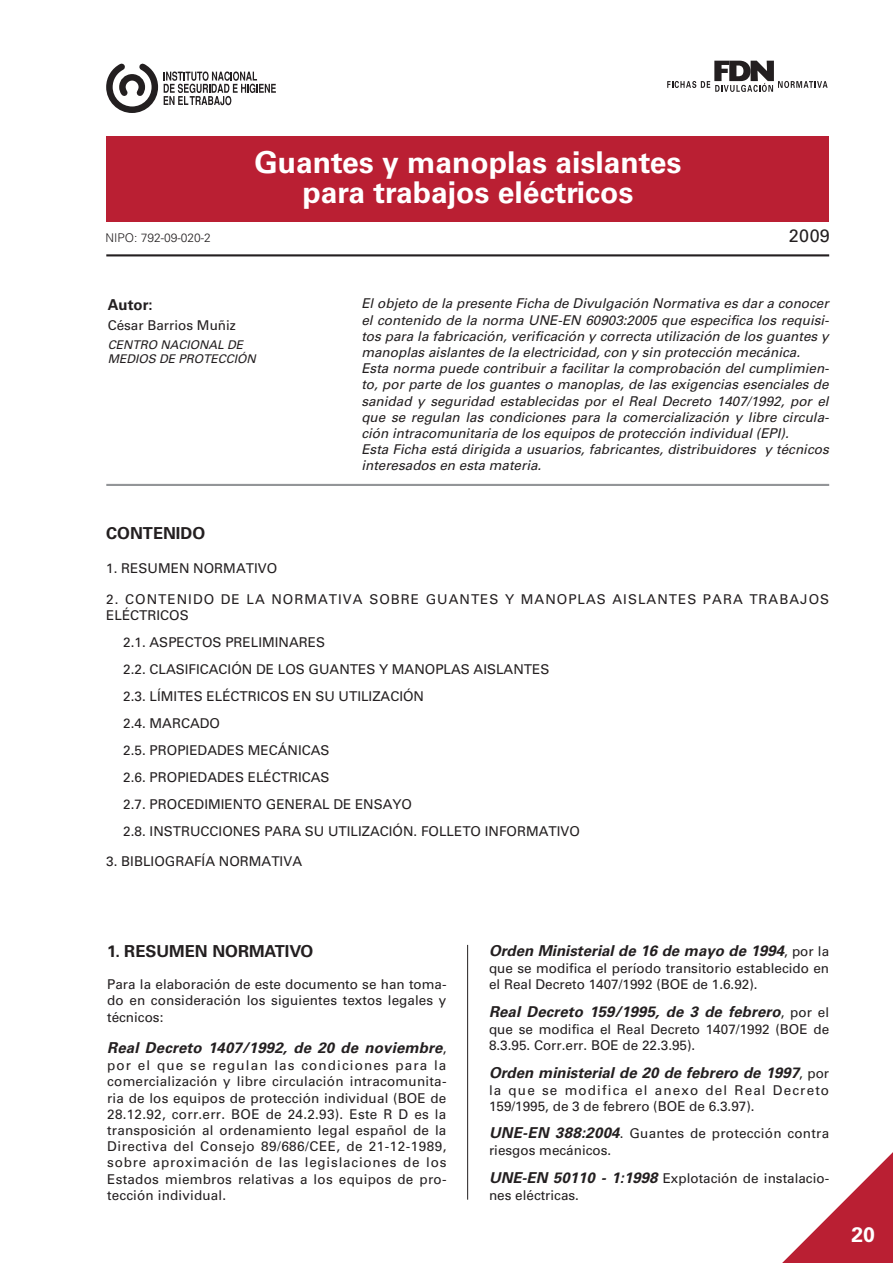
<style>
.page{position:relative;width:893px;height:1263px;background:#fff}
.page>*{position:absolute;margin:0;border:0;box-sizing:border-box;transform-origin:0 0}
.t1{font:700 30px/30px "Univers";color:#fff;text-align:center}
.t2{font:700 21px "Univers";color:#fff}
.t3{font:18px "Univers";color:#231f20}
.t4{font:700 16.5px "Univers";color:#231f20}
.t5{font:italic 700 15px "Univers";color:#231f20}
.t6{font:700 15px "Univers";color:#231f20}
.t7{font:13.5px/16.2px "Univers";color:#231f20}
.t8{font:italic 13.5px/16.2px "Univers";color:#231f20}
.t9{font:13.5px/16.2px "Univers";letter-spacing:.075em;color:#231f20}
.t10{font:13.5px/16.2px "Univers";letter-spacing:.085em;color:#231f20}
.t11{font:13.5px/17px "Univers";letter-spacing:.02em;color:#231f20}
.t12{font:italic 12px/14.4px "Univers";color:#231f20}
.t13{font:300 12px "Univers";color:#231f20}
.s1{font-weight:400;font-style:normal;font-size:13.5px}
.s2{font-weight:700;font-style:italic;font-size:15px}
</style>
<div class="page">
<div style="left:106px;top:136px;width:723px;height:85px;background:#ba1f33"></div>
<hr style="left:467px;top:945px;width:1px;height:255px;background:#231f20">
<hr style="left:106px;top:254px;width:723px;height:2px;background:#231f20">
<hr style="left:106px;top:484px;width:723px;height:2px;background:#939598">
<svg style="left:782px;top:1152px;width:111px;height:111px"></svg>
<svg style="left:667px;top:61px;width:161px;height:31px"></svg>
<svg style="left:106px;top:63px;width:170px;height:50px"></svg>
<h1 class="t1" style="left:254px;top:150px;width:429px">Guantes y manoplas aislantes para trabajos eléctricos</h1>
<p class="t13" style="left:105px;top:233px;width:107px">NIPO: 792-09-020-2</p>
<h3 class="t3" style="left:789px;top:229px;width:42px">2009</h3>
<p class="t6" style="left:108px;top:299px;width:46px">Autor:</p>
<p class="t7" style="left:108px;top:319px;width:130px">César Barrios Muñiz</p>
<p class="t12" style="left:108px;top:339px;width:150px">CENTRO NACIONAL DE<br>MEDIOS DE PROTECCIÓN</p>
<p class="t8" style="left:361px;top:297px;width:469px">El objeto de la presente Ficha de Divulgación Normativa es dar a conocer el contenido de la norma UNE-EN 60903:2005 que especifica los requisi&shy;tos para la fabricación, verificación y correcta utilización de los guantes y manoplas aislantes de la electricidad, con y sin protección mecánica.<br>Esta norma puede contribuir a facilitar la comprobación del cumplimien&shy;to, por parte de los guantes o manoplas, de las exigencias esenciales de sanidad y seguridad establecidas por el Real Decreto 1407/1992, por el que se regulan las condiciones para la comercialización y libre circula&shy;ción intracomunitaria de los equipos de protección individual (EPI).<br>Esta Ficha está dirigida a usuarios, fabricantes, distribuidores y técnicos interesados en esta materia.</p>
<p class="t4" style="left:106px;top:527px;width:101px">CONTENIDO</p>
<p class="t7" style="left:106px;top:561px;width:173px">1. RESUMEN NORMATIVO</p>
<p class="t9" style="left:106px;top:592px;width:724px">2. CONTENIDO DE LA NORMATIVA SOBRE GUANTES Y MANOPLAS AISLANTES PARA TRABAJOS<br>ELÉCTRICOS</p>
<p class="t7" style="left:123px;top:630px;width:458px;line-height:27px">2.1. ASPECTOS PRELIMINARES<br>2.2. CLASIFICACIÓN DE LOS GUANTES Y MANOPLAS AISLANTES<br>2.3. LÍMITES ELÉCTRICOS EN SU UTILIZACIÓN<br>2.4. MARCADO<br>2.5. PROPIEDADES MECÁNICAS<br>2.6. PROPIEDADES ELÉCTRICAS<br>2.7. PROCEDIMIENTO GENERAL DE ENSAYO<br>2.8. INSTRUCCIONES PARA SU UTILIZACIÓN. FOLLETO INFORMATIVO</p>
<p class="t7" style="left:106px;top:855px;width:197px">3. BIBLIOGRAFÍA NORMATIVA</p>
<p class="t4" style="left:107px;top:945px;width:207px">1. RESUMEN NORMATIVO</p>
<p class="t7" style="left:107px;top:977px;width:341px;text-align:justify">Para la elaboración de este documento se han toma&shy;do en consideración los siguientes textos legales y técnicos:</p>
<p class="t5" style="left:107px;top:1042px;width:341px">Real Decreto 1407/1992, de 20 de noviembre<span class="s1">,</span></p>
<p class="t7" style="left:107px;top:1058px;width:341px;text-align:justify">por el que se regulan las condiciones para la comercialización y libre circulación intracomunita&shy;ria de los equipos de protección individual (BOE de 28.12.92, corr.err. BOE de 24.2.93). Este R D es la transposición al ordenamiento legal español de la Directiva del Consejo 89/686/CEE, de 21-12-1989, sobre aproximación de las legislaciones de los Estados miembros relativas a los equipos de pro&shy;tección individual.</p>
<p class="t5" style="left:489px;top:945px;width:342px">Orden Ministerial de 16 de mayo de 1994<span class="s1">, por la</span></p>
<p class="t7" style="left:489px;top:961px;width:342px">que se modifica el período transitorio establecido en el Real Decreto 1407/1992 (BOE de 1.6.92).</p>
<p class="t5" style="left:489px;top:1006px;width:342px">Real Decreto 159/1995, de 3 de febrero<span class="s1">, por el</span></p>
<p class="t7" style="left:489px;top:1022px;width:342px">que se modifica el Real Decreto 1407/1992 (BOE de<br>8.3.95. Corr.err. BOE de 22.3.95).</p>
<p class="t5" style="left:489px;top:1067px;width:342px">Orden ministerial de 20 de febrero de 1997<span class="s1">, por</span></p>
<p class="t10" style="left:489px;top:1083px;width:342px">la que se modifica el anexo del Real Decreto<br>159/1995, de 3 de febrero (BOE de 6.3.97).</p>
<p class="t11" style="left:489px;top:1126px;width:342px"><span class="s2">UNE-EN 388:2004</span>. Guantes de protección contra riesgos mecánicos.</p>
<p class="t7" style="left:489px;top:1171px;width:342px;line-height:17px"><span class="s2">UNE-EN 50110 - 1:1998</span> Explotación de instalacio&shy;nes eléctricas.</p>
<h2 class="t2" style="left:851px;top:1227px;width:25px">20</h2>
</div>
